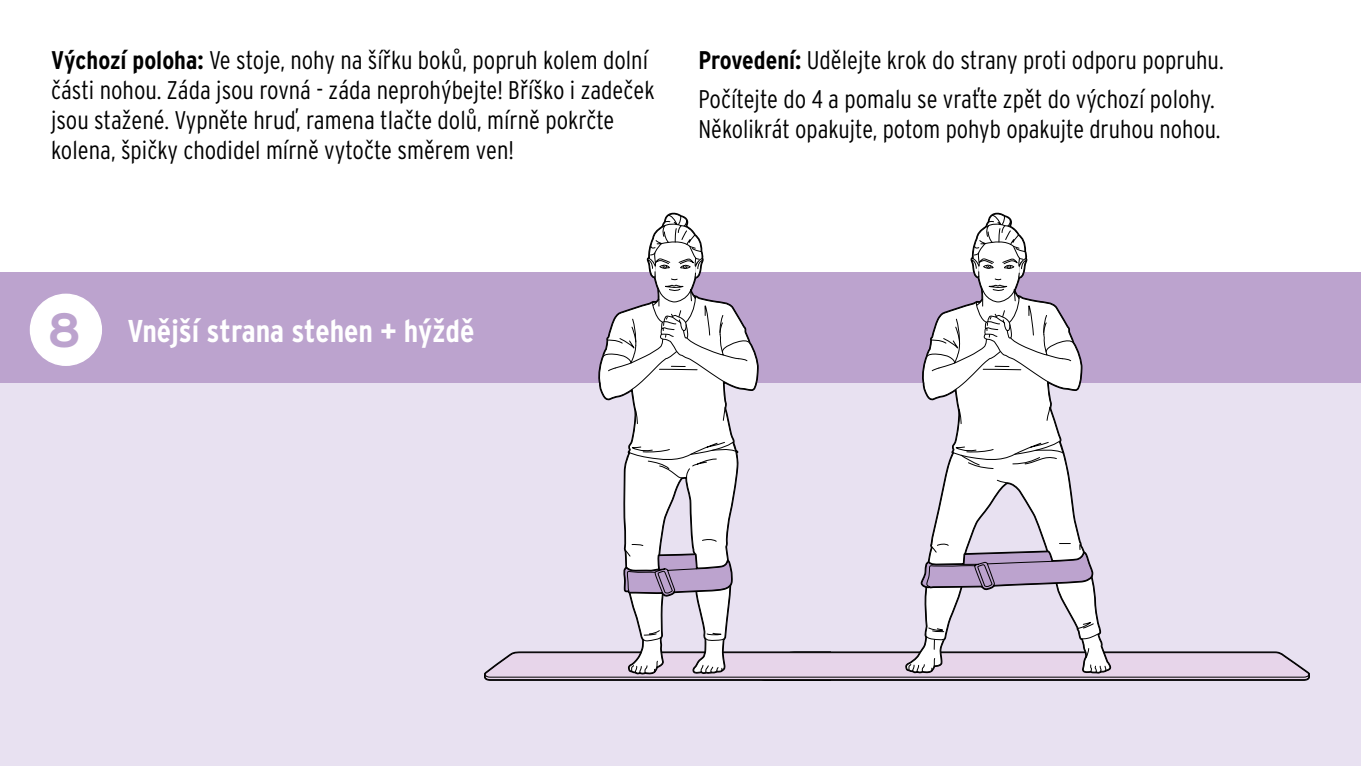
<style>
.page{position:relative;width:1361px;height:766px;background:#fff}
.page>*{position:absolute;margin:0;border:0;box-sizing:border-box;transform-origin:0 0}
.ID_M01_KREIS_SCHWARZ{font:700 48px "Interstate OT";color:#bca3ce}
.ID_ANREDE_GRUSS{font:700 condensed 31.5px "Interstate OT";color:#fff}
.ID_FLIESSTEXT{font:300 condensed 25.5px/30px "Interstate OT";color:#000}
.s1{font-weight:700}
</style>
<div class="page">
<div style="left:0;top:383px;width:1361px;height:382px;background:#e8e1f1"></div>
<div style="left:0;top:272px;width:1361px;height:111px;background:#bca3ce"></div>
<svg style="left:484px;top:213px;width:826px;height:467px"></svg>
<div style="left:31px;top:294px;width:70px;height:71px;background:#fff;border-radius:50%"></div>
<div style="left:30px;top:293px;width:72px;height:73px;border:2px solid #fff;border-radius:50%"></div>
<p class="ID_FLIESSTEXT" style="left:51px;top:45px;width:605px"><span class="s1">Výchozí poloha:</span> Ve stoje, nohy na šířku boků, popruh kolem dolní části nohou. Záda jsou rovná - záda neprohýbejte! Bříško i zadeček jsou stažené. Vypněte hruď, ramena tlačte dolů, mírně pokrčte kolena, špičky chodidel mírně vytočte směrem ven!</p>
<p class="ID_FLIESSTEXT" style="left:698px;top:45px;width:527px"><span class="s1">Provedení:</span> Udělejte krok do strany proti odporu popruhu.</p>
<p class="ID_FLIESSTEXT" style="left:698px;top:84px;width:523px">Počítejte do 4 a pomalu se vraťte zpět do výchozí polohy.<br>Několikrát opakujte, potom pohyb opakujte druhou nohou.</p>
<p class="ID_M01_KREIS_SCHWARZ" style="left:47px;top:300px;width:35px">8</p>
<p class="ID_ANREDE_GRUSS" style="left:128px;top:311px;width:348px">Vnější strana stehen + hýždě</p>
</div>
